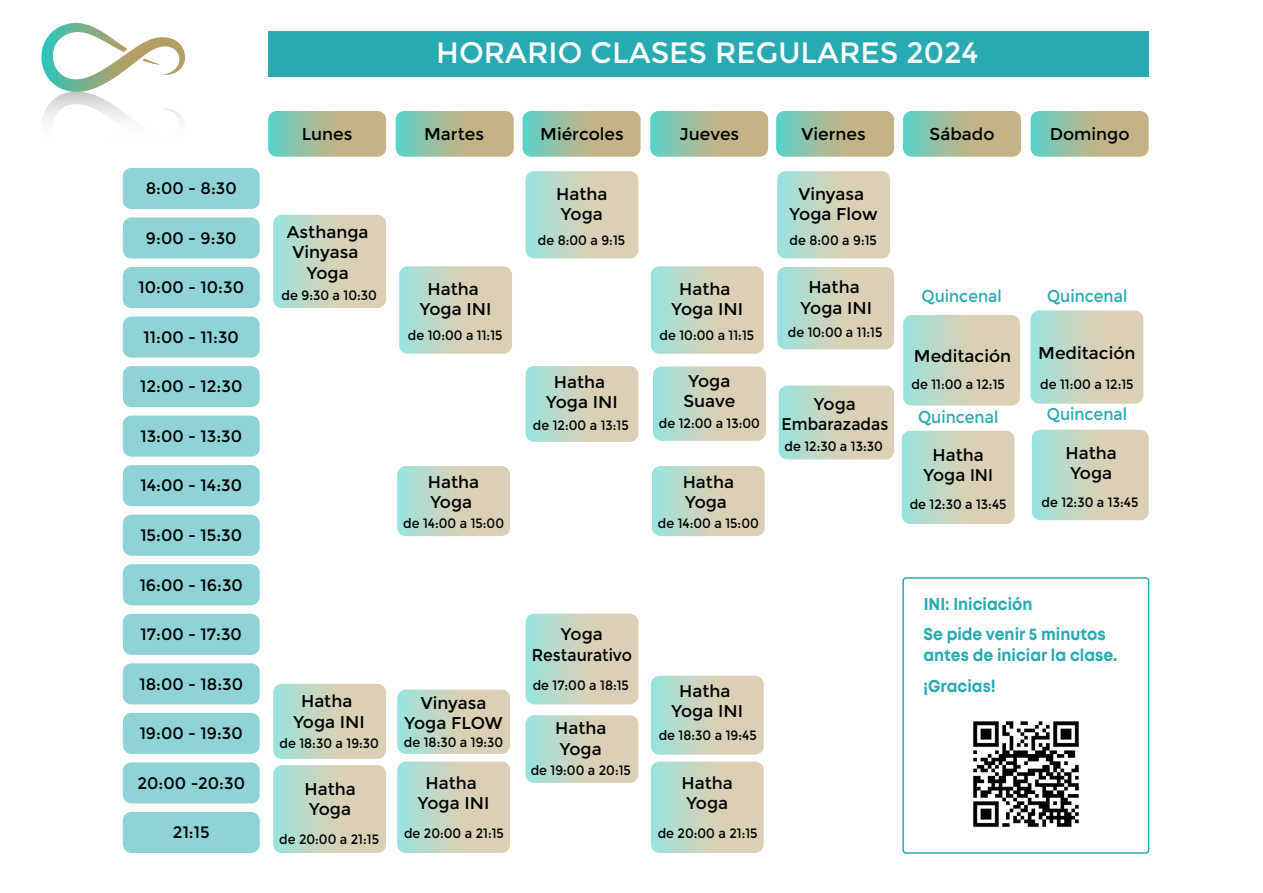
<style>
.page{position:relative;width:1263px;height:893px;background:#fff}
.page>*{position:absolute;margin:0;border:0;box-sizing:border-box;transform-origin:0 0}
.t1{font:29.4px "Montserrat";color:#fff}
.t2{font:17.1px/20.5px "Montserrat";color:#000;text-align:center}
.t3{font:700 17.1px/30px "Mont";color:#27aab2;scale:.92 1}
.t4{font:17.1px "Montserrat";color:#27aab2;scale:.92 1}
.t5{font:16.5px "Montserrat";color:#000}
.t6{font:13.5px "Montserrat";color:#000;scale:.94 1}
</style>
<div class="page">
<svg style="left:651px;top:676px;width:113px;height:79px;background:#c8d5c0"></svg>
<div style="left:1030px;top:310px;width:113px;height:94px;background:linear-gradient(to right,#a6e0d6,#ebcbab);border-radius:9px"></div>
<svg style="left:1032px;top:430px;width:117px;height:90px;background:#c8d5c0"></svg>
<svg style="left:273px;top:215px;width:113px;height:93px;background:#c8d5c0"></svg>
<div style="left:525px;top:614px;width:113px;height:90px;background:linear-gradient(to right,#a6dfd6,#ebcbab);border-radius:9px"></div>
<div style="left:525px;top:715px;width:113px;height:68px;background:linear-gradient(to right,#a6e0d6,#ebcbab);border-radius:9px"></div>
<svg style="left:273px;top:684px;width:113px;height:75px;background:#c8d5c0"></svg>
<svg style="left:397px;top:690px;width:113px;height:64px;background:#c8d5c0"></svg>
<svg style="left:41px;top:23px;width:144px;height:97px"></svg>
<svg style="left:268px;top:111px;width:118px;height:46px;background:#a7bc9a"></svg>
<svg style="left:396px;top:111px;width:118px;height:46px;background:#a7bc9a"></svg>
<svg style="left:523px;top:111px;width:118px;height:46px;background:#a7bc9a"></svg>
<svg style="left:650px;top:111px;width:118px;height:46px;background:#a7bc9a"></svg>
<svg style="left:776px;top:111px;width:118px;height:46px;background:#a7bc9a"></svg>
<svg style="left:903px;top:111px;width:118px;height:46px;background:#a7bc9a"></svg>
<svg style="left:1031px;top:111px;width:117px;height:46px;background:#a7bc9a"></svg>
<div style="left:123px;top:168px;width:137px;height:41px;background:#8fd3d7;border-radius:9px"></div>
<div style="left:123px;top:217px;width:137px;height:42px;background:#8fd3d7;border-radius:9px"></div>
<div style="left:123px;top:267px;width:137px;height:41px;background:#8fd3d7;border-radius:9px"></div>
<div style="left:123px;top:317px;width:137px;height:41px;background:#8fd3d7;border-radius:9px"></div>
<div style="left:123px;top:366px;width:137px;height:41px;background:#8fd3d7;border-radius:9px"></div>
<div style="left:123px;top:416px;width:137px;height:41px;background:#8fd3d7;border-radius:9px"></div>
<div style="left:123px;top:465px;width:137px;height:41px;background:#8fd3d7;border-radius:9px"></div>
<div style="left:123px;top:515px;width:137px;height:41px;background:#8fd3d7;border-radius:9px"></div>
<div style="left:123px;top:564px;width:137px;height:41px;background:#8fd3d7;border-radius:9px"></div>
<div style="left:123px;top:614px;width:137px;height:41px;background:#8fd3d7;border-radius:9px"></div>
<div style="left:123px;top:663px;width:137px;height:41px;background:#8fd3d7;border-radius:9px"></div>
<div style="left:123px;top:713px;width:137px;height:41px;background:#8fd3d7;border-radius:9px"></div>
<div style="left:123px;top:762px;width:137px;height:41px;background:#8fd3d7;border-radius:9px"></div>
<div style="left:123px;top:812px;width:137px;height:41px;background:#8fd3d7;border-radius:9px"></div>
<svg style="left:273px;top:765px;width:113px;height:88px;background:#c8d5c0"></svg>
<svg style="left:397px;top:762px;width:113px;height:91px;background:#c8d5c0"></svg>
<div style="left:525px;top:366px;width:113px;height:76px;background:linear-gradient(to right,#a6e0d6,#ebcbab);border-radius:9px"></div>
<div style="left:779px;top:386px;width:115px;height:74px;background:linear-gradient(to right,#a7dfd5,#ebcbab);border-radius:9px"></div>
<svg style="left:777px;top:267px;width:117px;height:82px;background:#c8d5c0"></svg>
<svg style="left:903px;top:315px;width:117px;height:91px;background:#c8d5c0"></svg>
<svg style="left:525px;top:171px;width:113px;height:88px;background:#c8d5c1"></svg>
<svg style="left:777px;top:171px;width:113px;height:88px;background:#c8d5c0"></svg>
<svg style="left:399px;top:266px;width:113px;height:88px;background:#c8d5c0"></svg>
<svg style="left:651px;top:266px;width:113px;height:88px;background:#c8d5c0"></svg>
<svg style="left:651px;top:762px;width:113px;height:91px;background:#c8d5c0"></svg>
<svg style="left:653px;top:366px;width:113px;height:75px;background:#c8d5c1"></svg>
<svg style="left:397px;top:466px;width:113px;height:70px;background:#c8d5c0"></svg>
<svg style="left:652px;top:466px;width:113px;height:70px;background:#c8d5c0"></svg>
<svg style="left:902px;top:431px;width:113px;height:93px;background:#c8d5c0"></svg>
<div style="left:268px;top:31px;width:880px;height:45px;background:#27aab2"></div>
<div style="left:902px;top:577px;width:247px;height:277px;border:2px solid #27aab2;border-radius:3px"></div>
<img style="left:973px;top:721px;width:106px;height:106px">
<p class="t5" style="left:146px;top:179px;width:93px">8:00 - 8:30</p>
<p class="t5" style="left:146px;top:228px;width:92px">9:00 - 9:30</p>
<p class="t5" style="left:139px;top:278px;width:107px">10:00 - 10:30</p>
<p class="t5" style="left:144px;top:327px;width:97px">11:00 - 11:30</p>
<p class="t5" style="left:140px;top:377px;width:104px">12:00 - 12:30</p>
<p class="t5" style="left:140px;top:426px;width:103px">13:00 - 13:30</p>
<p class="t5" style="left:140px;top:476px;width:103px">14:00 - 14:30</p>
<p class="t5" style="left:140px;top:526px;width:103px">15:00 - 15:30</p>
<p class="t5" style="left:140px;top:575px;width:105px">16:00 - 16:30</p>
<p class="t5" style="left:141px;top:625px;width:103px">17:00 - 17:30</p>
<p class="t5" style="left:139px;top:674px;width:105px">18:00 - 18:30</p>
<p class="t5" style="left:140px;top:724px;width:105px">19:00 - 19:30</p>
<p class="t5" style="left:138px;top:773px;width:109px">20:00 -20:30</p>
<p class="t5" style="left:173px;top:823px;width:38px">21:15</p>
<h1 class="t1" style="left:436px;top:36px;width:543px">HORARIO CLASES REGULARES 2024</h1>
<p class="t2" style="left:302px;top:124px;width:52px">Lunes</p>
<p class="t2" style="left:424px;top:124px;width:61px">Martes</p>
<p class="t2" style="left:540px;top:124px;width:85px">Miércoles</p>
<p class="t2" style="left:679px;top:124px;width:61px">Jueves</p>
<p class="t2" style="left:801px;top:124px;width:66px">Viernes</p>
<p class="t2" style="left:929px;top:124px;width:66px">Sábado</p>
<p class="t2" style="left:1050px;top:124px;width:81px">Domingo</p>
<p class="t2" style="left:287px;top:222px;width:83px">Asthanga<br>Vinyasa<br>Yoga</p>
<p class="t6" style="left:282px;top:288px;width:103px">de 9:30 a 10:30</p>
<p class="t2" style="left:420px;top:279px;width:73px">Hatha<br>Yoga INI</p>
<p class="t6" style="left:408px;top:328px;width:102px">de 10:00 a 11:15</p>
<p class="t2" style="left:428px;top:472px;width:53px;text-align:left">Hatha<br>Yoga</p>
<p class="t6" style="left:403px;top:515px;width:109px">de 14:00 a 15:00</p>
<p class="t2" style="left:293px;top:691px;width:73px">Hatha<br>Yoga INI</p>
<p class="t2" style="left:404px;top:693px;width:100px">Vinyasa<br>Yoga FLOW</p>
<p class="t6" style="left:280px;top:735px;width:107px">de 18:30 a 19:30</p>
<p class="t6" style="left:404px;top:734px;width:107px">de 18:30 a 19:30</p>
<p class="t2" style="left:304px;top:779px;width:53px;text-align:left">Hatha<br>Yoga</p>
<p class="t6" style="left:279px;top:832px;width:108px">de 20:00 a 21:15</p>
<p class="t2" style="left:418px;top:773px;width:73px">Hatha<br>Yoga INI</p>
<p class="t6" style="left:404px;top:826px;width:108px">de 20:00 a 21:15</p>
<p class="t2" style="left:556px;top:183px;width:53px;text-align:left">Hatha<br>Yoga</p>
<p class="t6" style="left:538px;top:233px;width:94px">de 8:00 a 9:15</p>
<p class="t2" style="left:546px;top:372px;width:73px">Hatha<br>Yoga INI</p>
<p class="t6" style="left:533px;top:418px;width:103px">de 12:00 a 13:15</p>
<p class="t2" style="left:789px;top:183px;width:90px">Vinyasa<br>Yoga Flow</p>
<p class="t6" style="left:790px;top:233px;width:94px">de 8:00 a 9:15</p>
<p class="t2" style="left:801px;top:277px;width:73px">Hatha<br>Yoga INI</p>
<p class="t2" style="left:671px;top:279px;width:73px">Hatha<br>Yoga INI</p>
<p class="t6" style="left:660px;top:328px;width:102px">de 10:00 a 11:15</p>
<p class="t6" style="left:788px;top:324px;width:102px">de 10:00 a 11:15</p>
<p class="t2" style="left:683px;top:371px;width:53px;text-align:left">Yoga<br>Suave</p>
<p class="t6" style="left:659px;top:415px;width:109px">de 12:00 a 13:00</p>
<p class="t2" style="left:683px;top:472px;width:53px;text-align:left">Hatha<br>Yoga</p>
<p class="t6" style="left:658px;top:515px;width:109px">de 14:00 a 15:00</p>
<p class="t2" style="left:781px;top:394px;width:108px">Yoga<br>Embarazadas</p>
<p class="t6" style="left:784px;top:438px;width:106px">de 12:30 a 13:30</p>
<p class="t4" style="left:921px;top:286px;width:89px">Quincenal</p>
<p class="t4" style="left:1047px;top:286px;width:89px">Quincenal</p>
<p class="t2" style="left:914px;top:345px;width:99px">Meditación</p>
<p class="t2" style="left:1038px;top:343px;width:99px">Meditación</p>
<p class="t6" style="left:911px;top:377px;width:101px">de 11:00 a 12:15</p>
<p class="t6" style="left:1040px;top:376px;width:101px">de 11:00 a 12:15</p>
<p class="t4" style="left:918px;top:407px;width:89px">Quincenal</p>
<p class="t4" style="left:1047px;top:404px;width:89px">Quincenal</p>
<p class="t2" style="left:923px;top:445px;width:71px">Hatha<br>Yoga INI</p>
<p class="t2" style="left:1065px;top:443px;width:53px;text-align:left">Hatha<br>Yoga</p>
<p class="t6" style="left:910px;top:497px;width:105px">de 12:30 a 13:45</p>
<p class="t6" style="left:1041px;top:494px;width:105px">de 12:30 a 13:45</p>
<p class="t2" style="left:532px;top:624px;width:102px">Yoga<br>Restaurativo</p>
<p class="t6" style="left:533px;top:677px;width:104px">de 17:00 a 18:15</p>
<p class="t2" style="left:555px;top:718px;width:53px;text-align:left">Hatha<br>Yoga</p>
<p class="t6" style="left:531px;top:763px;width:108px">de 19:00 a 20:15</p>
<p class="t2" style="left:671px;top:681px;width:73px">Hatha<br>Yoga INI</p>
<p class="t6" style="left:659px;top:727px;width:106px">de 18:30 a 19:45</p>
<p class="t2" style="left:682px;top:773px;width:53px;text-align:left">Hatha<br>Yoga</p>
<p class="t6" style="left:658px;top:826px;width:108px">de 20:00 a 21:15</p>
<p class="t3" style="left:923px;top:589px;width:200px">INI: Iniciación<br>Se pide venir 5 minutos</p>
<p class="t3" style="left:923px;top:639px;width:213px;line-height:31.5px">antes de iniciar la clase. ¡Gracias!</p>
</div>
